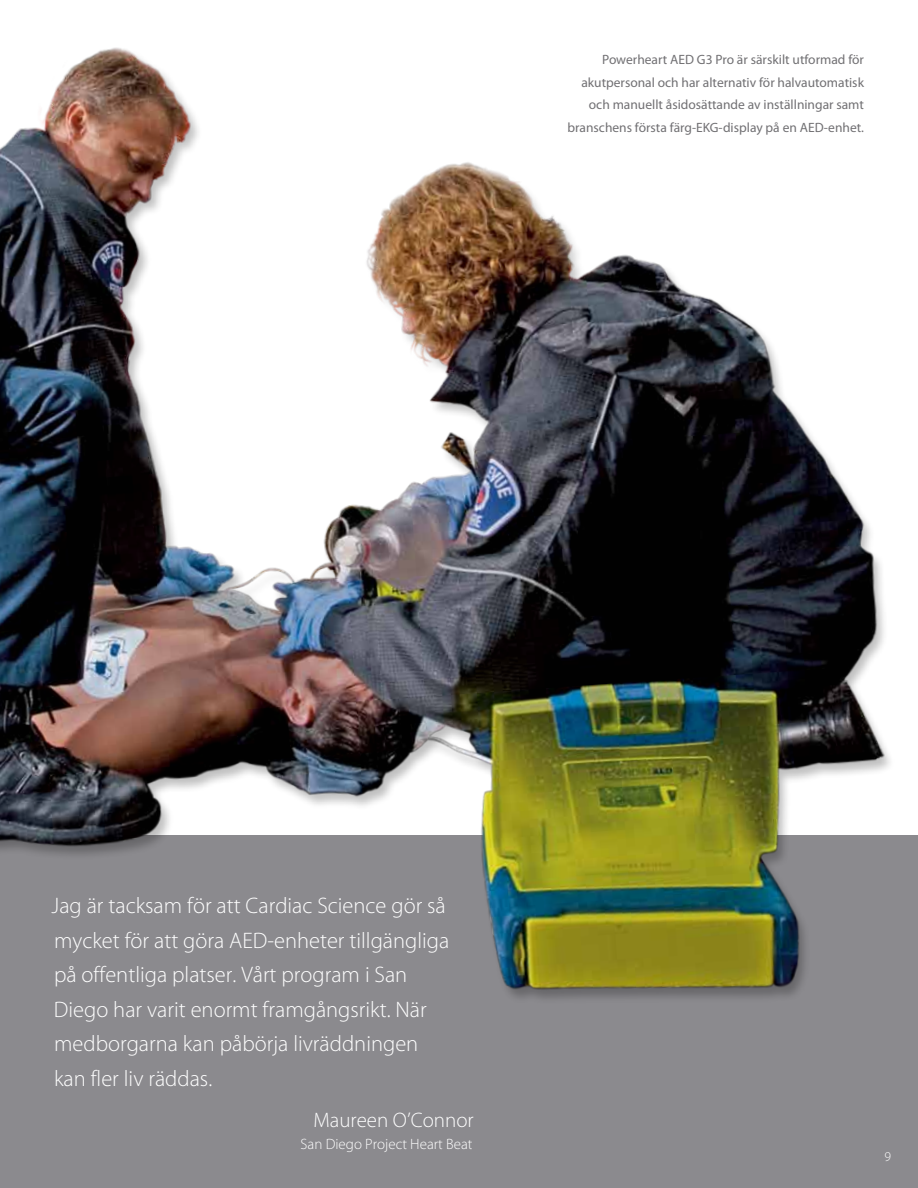
<style>
.page{position:relative;width:918px;height:1188px;background:#fff}
.page>*{position:absolute;margin:0;border:0;box-sizing:border-box;transform-origin:0 0}
.t1{font:300 22.5px/34.5px "Myriad Pro";color:#fff}
.t2{font:300 21px "Myriad Pro";color:#fff}
.t3{font:300 15px "Myriad Pro";color:#fff}
.t4{font:13.5px/22.5px "Myriad Pro";color:#717073;text-align:right}
.t5{font:300 13.5px "Myriad Pro";color:#fff}
</style>
<div class="page">
<div style="left:0;top:836px;width:918px;height:352px;background:#8b8a8e"></div>
<img style="left:0;top:47px;width:918px;height:952px">
<p class="t4" style="left:568px;top:48px;width:298px">Powerheart AED G3 Pro är särskilt utformad för akutpersonal och har alternativ för halvautomatisk och manuellt åsidosättande av inställningar samt branschens första färg-EKG-display på en AED-enhet.</p>
<p class="t1" style="left:52px;top:888px;width:399px">Jag är tacksam för att Cardiac Science gör så mycket för att göra AED-enheter tillgängliga på offentliga platser. Vårt program i San Diego har varit enormt framgångsrikt. När medborgarna kan påbörja livräddningen kan fler liv räddas.</p>
<p class="t2" style="left:314px;top:1107px;width:162px">Maureen O’Connor</p>
<p class="t3" style="left:301px;top:1135px;width:173px">San Diego Project Heart Beat</p>
<p class="t5" style="left:884px;top:1148px;width:8px">9</p>
</div>
